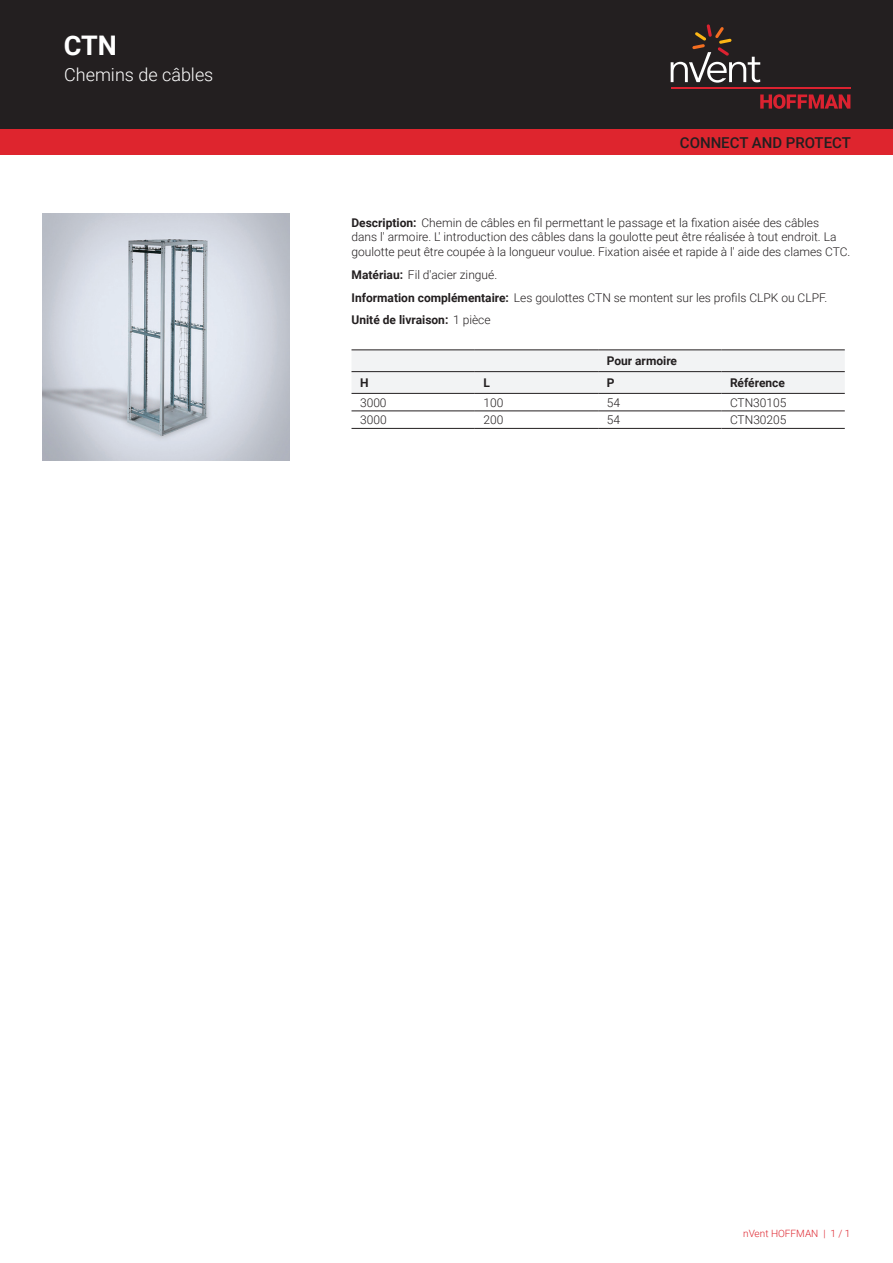
<style>
.page{position:relative;width:893px;height:1263px;background:#fff}
.page>*{position:absolute;margin:0;border:0;box-sizing:border-box;transform-origin:0 0}
.t1{font:700 27px "Roboto";color:#fff}
.t2{font:300 18px "Roboto";color:#fff}
.t3{font:500 15px "Roboto";color:#231f20}
.t4{font:300 12px/14.4px "Roboto";color:#231f20}
.t5{font:700 12px "Roboto";color:#231f20}
.t6{font:300 10.05px "Roboto";color:#de252e}
.s1{font-weight:700}
</style>
<div class="page">
<div style="left:0;top:0;width:893px;height:129px;background:#231f20"></div>
<svg style="left:760px;top:94px;width:90px;height:15px"></svg>
<hr style="left:671px;top:88px;width:179px;height:1px;background:#db2230">
<svg style="left:671px;top:24px;width:89px;height:59px"></svg>
<div style="left:0;top:129px;width:893px;height:26px;background:#de252e"></div>
<div style="left:351px;top:351px;width:494px;height:42px;background:#f2f3f4"></div>
<hr style="left:351px;top:350px;width:124px;height:1px;background:#231f20">
<hr style="left:475px;top:350px;width:123px;height:1px;background:#231f20">
<hr style="left:598px;top:350px;width:123px;height:1px;background:#231f20">
<hr style="left:721px;top:350px;width:124px;height:1px;background:#231f20">
<hr style="left:351px;top:411px;width:124px;height:1px;background:#231f20">
<hr style="left:475px;top:411px;width:123px;height:1px;background:#231f20">
<hr style="left:598px;top:411px;width:123px;height:1px;background:#231f20">
<hr style="left:721px;top:411px;width:124px;height:1px;background:#231f20">
<hr style="left:351px;top:428px;width:124px;height:1px;background:#231f20">
<hr style="left:475px;top:428px;width:123px;height:1px;background:#231f20">
<hr style="left:598px;top:428px;width:123px;height:1px;background:#231f20">
<hr style="left:721px;top:428px;width:124px;height:1px;background:#231f20">
<hr style="left:351px;top:371px;width:124px;height:1px;background:#231f20">
<hr style="left:475px;top:371px;width:123px;height:1px;background:#231f20">
<hr style="left:598px;top:371px;width:123px;height:1px;background:#231f20">
<hr style="left:721px;top:371px;width:124px;height:1px;background:#231f20">
<hr style="left:351px;top:393px;width:124px;height:1px;background:#231f20">
<hr style="left:475px;top:393px;width:123px;height:1px;background:#231f20">
<hr style="left:598px;top:393px;width:123px;height:1px;background:#231f20">
<hr style="left:721px;top:393px;width:124px;height:1px;background:#231f20">
<img style="left:43px;top:213px;width:246px;height:247px">
<h1 class="t1" style="left:64px;top:27px;width:55px">CTN</h1>
<h2 class="t2" style="left:64px;top:62px;width:151px">Chemins de câbles</h2>
<p class="t3" style="left:680px;top:132px;width:173px">CONNECT AND PROTECT</p>
<p class="t4" style="left:351px;top:215px;width:500px"><span class="s1">Description:</span> Chemin de câbles en fil permettant le passage et la fixation aisée des câbles<br>dans l' armoire. L' introduction des câbles dans la goulotte peut être réalisée à tout endroit. La goulotte peut être coupée à la longueur voulue. Fixation aisée et rapide à l' aide des clames CTC.</p>
<p class="t4" style="left:351px;top:262px;width:477px;line-height:23px"><span class="s1">Matériau:</span> Fil d'acier zingué.<br><span class="s1">Information complémentaire:</span> Les goulottes CTN se montent sur les profils CLPK ou CLPF.<br><span class="s1">Unité de livraison:</span> 1 pièce</p>
<p class="t5" style="left:607px;top:353px;width:72px">Pour armoire</p>
<p class="t5" style="left:360px;top:374px;width:10px">H</p>
<p class="t5" style="left:483px;top:374px;width:8px">L</p>
<p class="t5" style="left:607px;top:374px;width:9px">P</p>
<p class="t5" style="left:730px;top:374px;width:57px">Référence</p>
<p class="t4" style="left:360px;top:395px;width:28px">3000</p>
<p class="t4" style="left:483px;top:395px;width:21px">100</p>
<p class="t4" style="left:607px;top:395px;width:15px">54</p>
<p class="t4" style="left:730px;top:395px;width:58px">CTN30105</p>
<p class="t4" style="left:360px;top:412px;width:28px">3000</p>
<p class="t4" style="left:483px;top:412px;width:21px">200</p>
<p class="t4" style="left:607px;top:412px;width:15px">54</p>
<p class="t4" style="left:730px;top:412px;width:58px">CTN30205</p>
<p class="t6" style="left:743px;top:1226px;width:109px">nVent HOFFMAN | 1 / 1</p>
</div>
